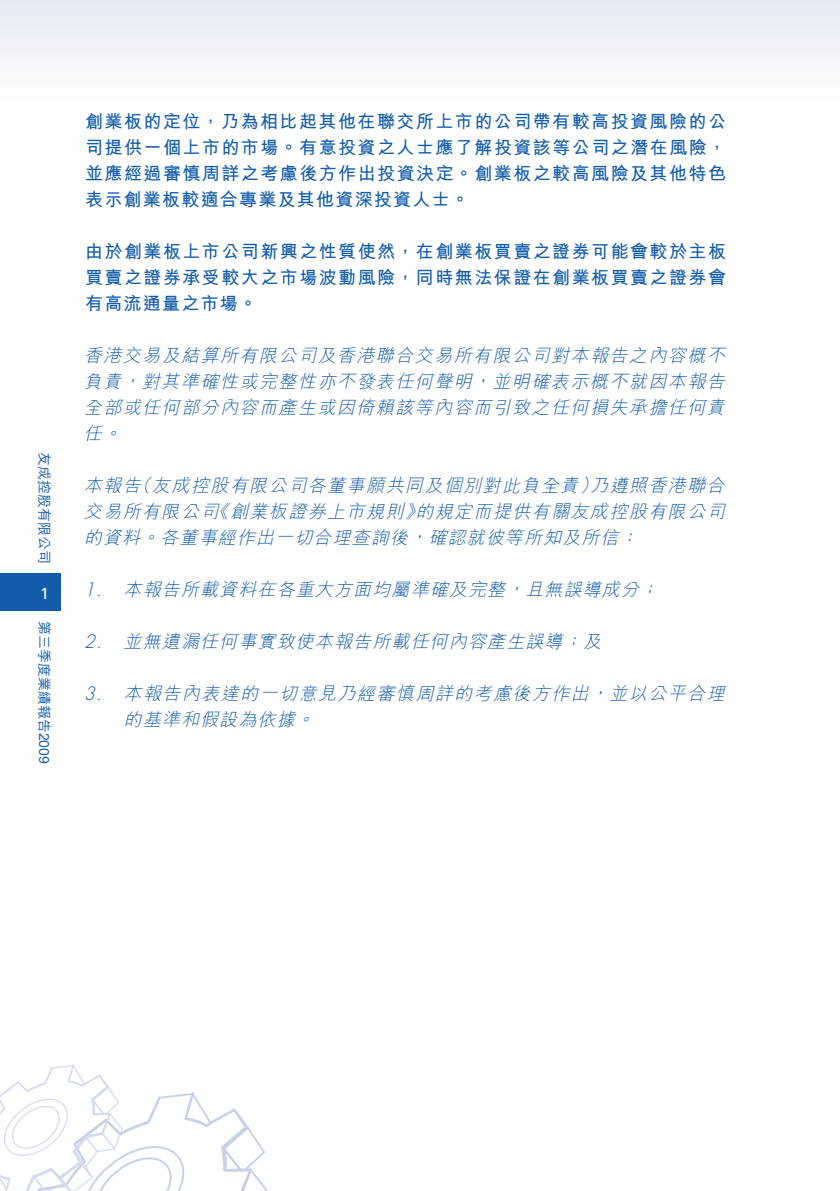
<style>
.page{position:relative;width:840px;height:1191px;background:#fff}
.page>*{position:absolute;margin:0;border:0;box-sizing:border-box;transform-origin:0 0}
.t1{font:italic 300 18px/26px "M Hei HK";color:#135cab;text-align:right}
.t2{font:700 18px/26px "M Hei HK";letter-spacing:.08em;color:#135cab;text-align:justify}
.t3{font:italic 300 18px "Futura Std";color:#135cab}
.t4{font:500 14px "M Hei HK";letter-spacing:-.005em;color:#135cab}
</style>
<div class="page">
<div style="left:0;top:0;width:839px;height:493px;background:linear-gradient(to bottom,#f6f7fb,#fff)"></div>
<svg style="left:0;top:1064px;width:268px;height:127px"></svg>
<div style="left:0;top:573px;width:61px;height:38px;background:#135cab"></div>
<p class="t4" style="left:54px;top:452px;width:113px;rotate:90deg">友成控股有限公司</p>
<p class="t4" style="left:54px;top:621px;width:144px;rotate:90deg">第三季度業績報告2009</p>
<p class="t2" style="left:85px;top:107px;width:642px">創業板的定位，乃為相比起其他在聯交所上市的公司帶有較高投資風險的公司提供一個上市的市場。有意投資之人士應了解投資該等公司之潛在風險，並應經過審慎周詳之考慮後方作出投資決定。創業板之較高風險及其他特色表示創業板較適合專業及其他資深投資人士。</p>
<p class="t2" style="left:85px;top:237px;width:642px">由於創業板上市公司新興之性質使然，在創業板買賣之證券可能會較於主板買賣之證券承受較大之市場波動風險，同時無法保證在創業板買賣之證券會有高流通量之市場。</p>
<p class="t1" style="left:84px;top:341px;width:647px">香港交易及結算所有限公司及香港聯合交易所有限公司對本報告之內容概不並明確表示概不就因本報告</p>
<p class="t1" style="left:142px;top:367px;width:336px">對其準確性或完整性亦不發表任何聲明</p>
<p class="t1" style="left:84px;top:367px;width:44px">負責</p>
<p class="t1" style="left:84px;top:393px;width:647px">全部或任何部分內容而產生或因倚賴該等內容而引致之任何損失承擔任何責</p>
<p class="t1" style="left:103px;top:419px;width:25px">。</p>
<p class="t1" style="left:122px;top:367px;width:25px">，</p>
<p class="t1" style="left:472px;top:367px;width:25px">，</p>
<p class="t1" style="left:84px;top:419px;width:25px">任</p>
<p class="t1" style="left:84px;top:471px;width:647px">本報告友成控股有限公司各董事願共同及個別對此負全責乃遵照香港聯合</p>
<p class="t1" style="left:84px;top:471px;width:647px;text-align:left;text-indent:49px">（<br>交易所有限公司創業板證券上市規則的規定而提供有關友成控股有限公司</p>
<p class="t1" style="left:579px;top:471px;width:25px">）</p>
<p class="t1" style="left:210px;top:497px;width:25px">《</p>
<p class="t1" style="left:404px;top:497px;width:25px">》</p>
<p class="t1" style="left:160px;top:523px;width:254px">各董事經作出一切合理查詢後</p>
<p class="t1" style="left:84px;top:523px;width:63px">的資料</p>
<p class="t1" style="left:141px;top:523px;width:25px">。</p>
<p class="t1" style="left:428px;top:523px;width:197px">確認就彼等所知及所信</p>
<p class="t1" style="left:619px;top:523px;width:25px">：</p>
<p class="t1" style="left:409px;top:523px;width:25px">，</p>
<p class="t3" style="left:84px;top:578px;width:25px">1.</p>
<p class="t1" style="left:123px;top:575px;width:388px">本報告所載資料在各重大方面均屬準確及完整</p>
<p class="t1" style="left:506px;top:575px;width:25px">，</p>
<p class="t1" style="left:525px;top:575px;width:121px">且無誤導成分</p>
<p class="t1" style="left:640px;top:575px;width:25px">;</p>
<p class="t3" style="left:84px;top:630px;width:25px">2.</p>
<p class="t1" style="left:123px;top:627px;width:446px">並無遺漏任何事實致使本報告所載任何內容產生誤導</p>
<p class="t1" style="left:563px;top:627px;width:25px">；</p>
<p class="t1" style="left:582px;top:627px;width:25px">及</p>
<p class="t3" style="left:84px;top:682px;width:25px">3.</p>
<p class="t1" style="left:123px;top:679px;width:472px">本報告內表達的一切意見乃經審慎周詳的考慮後方作出</p>
<p class="t1" style="left:589px;top:679px;width:25px">，</p>
<p class="t1" style="left:609px;top:679px;width:122px">並以公平合理</p>
<p class="t1" style="left:123px;top:705px;width:178px">的基準和假設為依據</p>
<p class="t1" style="left:296px;top:705px;width:25px">。</p>
</div>
